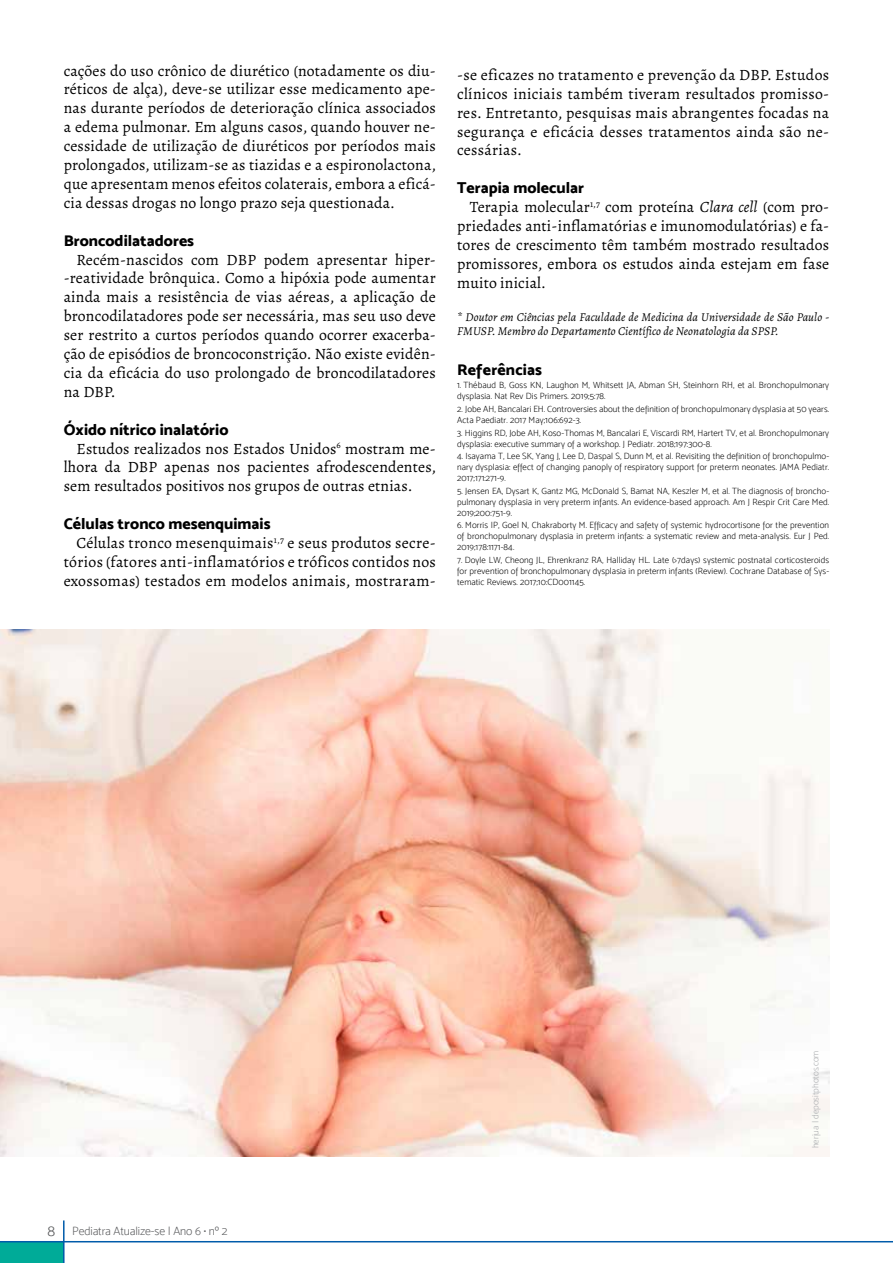
<style>
.page{position:relative;width:893px;height:1263px;background:#fff}
.page>*{position:absolute;margin:0;border:0;box-sizing:border-box;transform-origin:0 0}
.t1{font:15.75px/18.9px "Alegreya";letter-spacing:.01em;color:#000;text-align:justify}
.t2{font:15.75px "Mosk Extra Bold 800";color:#000}
.t3{font:italic 12px/14.4px "Alegreya";letter-spacing:.01em;color:#000}
.t4{font:12px "Mosk Extra Light 200";letter-spacing:-.01em;color:#58595b}
.t5{font:9px/10.8px "Mosk Extra Light 200";letter-spacing:.01em;color:#000;text-align:justify}
.t6{font:9px "Mosk Extra Light 200";color:#a7a9ac}
.s1{font-style:italic}
.s2{font-family:"Mosk Light 300";font-size:15px}
</style>
<div class="page">
<div style="left:0;top:1242px;width:64px;height:21px;background:#00ab98"></div>
<hr style="left:0;top:1241px;width:893px;height:1px;background:#005baa">
<hr style="left:63px;top:1220px;width:2px;height:43px;background:#005baa">
<img style="left:0;top:629px;width:829px;height:528px">
<p class="t1" style="left:64px;top:61px;width:374px">cações do uso crônico de diurético (notadamente os diu&shy;réticos de alça), deve-se utilizar esse medicamento ape&shy;nas durante períodos de deterioração clínica associados a edema pulmonar. Em alguns casos, quando houver ne&shy;cessidade de utilização de diuréticos por períodos mais prolongados, utilizam-se as tiazidas e a espironolactona, que apresentam menos efeitos colaterais, embora a eficá&shy;cia dessas drogas no longo prazo seja questionada.</p>
<p class="t2" style="left:64px;top:231px;width:132px">Broncodilatadores</p>
<p class="t1" style="left:64px;top:250px;width:374px;text-indent:13px">Recém-nascidos com DBP podem apresentar hiper--reatividade brônquica. Como a hipóxia pode aumentar ainda mais a resistência de vias aéreas, a aplicação de broncodilatadores pode ser necessária, mas seu uso deve ser restrito a curtos períodos quando ocorrer exacerba&shy;ção de episódios de broncoconstrição. Não existe evidên&shy;cia da eficácia do uso prolongado de broncodilatadores na DBP.</p>
<p class="t2" style="left:64px;top:420px;width:166px">Óxido nítrico inalatório</p>
<p class="t1" style="left:64px;top:439px;width:374px;text-indent:13px">Estudos realizados nos Estados Unidos<sup>6</sup> mostram me&shy;lhora da DBP apenas nos pacientes afrodescendentes, sem resultados positivos nos grupos de outras etnias.</p>
<p class="t2" style="left:64px;top:514px;width:208px">Células tronco mesenquimais</p>
<p class="t1" style="left:64px;top:533px;width:374px;text-indent:13px">Células tronco mesenquimais<sup>1,7</sup> e seus produtos secre&shy;tórios (fatores anti-inflamatórios e tróficos contidos nos exossomas) testados em modelos animais, mostraram-</p>
<p class="t1" style="left:457px;top:65px;width:374px">-se eficazes no tratamento e prevenção da DBP. Estudos clínicos iniciais também tiveram resultados promisso&shy;res. Entretanto, pesquisas mais abrangentes focadas na segurança e eficácia desses tratamentos ainda são ne&shy;cessárias.</p>
<p class="t2" style="left:457px;top:178px;width:128px">Terapia molecular</p>
<p class="t1" style="left:457px;top:197px;width:374px;text-indent:13px">Terapia molecular<sup>1,7</sup> com proteína <span class="s1">Clara cell</span> (com pro&shy;priedades anti-inflamatórias e imunomodulatórias) e fa&shy;tores de crescimento têm também mostrado resultados promissores, embora os estudos ainda estejam em fase muito inicial.</p>
<p class="t3" style="left:457px;top:310px;width:373px">* Doutor em Ciências pela Faculdade de Medicina da Universidade de São Paulo -<br>FMUSP. Membro do Departamento Científico de Neonatologia da SPSP.</p>
<p class="t2" style="left:457px;top:360px;width:86px">Referências</p>
<p class="t5" style="left:457px;top:380px;width:374px">1. Thébaud B, Goss KN, Laughon M, Whitsett JA, Abman SH, Steinhorn RH, et al. Bronchopulmonary dysplasia. Nat Rev Dis Primers. 2019;5:78.</p>
<p class="t5" style="left:457px;top:403px;width:374px">2. Jobe AH, Bancalari EH. Controversies about the definition of bronchopulmonary dysplasia at 50 years.<br>Acta Paediatr. 2017 May;106:692-3.</p>
<p class="t5" style="left:457px;top:427px;width:373px">3. Higgins RD, Jobe AH, Koso-Thomas M, Bancalari E, Viscardi RM, Hartert TV, et al. Bronchopulmonary dysplasia: executive summary of a workshop. J Pediatr. 2018;197:300-8.</p>
<p class="t5" style="left:457px;top:451px;width:374px">4. Isayama T, Lee SK, Yang J, Lee D, Daspal S, Dunn M, et al. Revisiting the definition of bronchopulmo&shy;nary dysplasia: effect of changing panoply of respiratory support for preterm neonates. JAMA Pediatr.<br>2017;171:271-9.</p>
<p class="t5" style="left:457px;top:485px;width:374px">5. Jensen EA, Dysart K, Gantz MG, McDonald S, Bamat NA, Keszler M, et al. The diagnosis of broncho&shy;pulmonary dysplasia in very preterm infants. An evidence-based approach. Am J Respir Crit Care Med.<br>2019;200:751-9.</p>
<p class="t5" style="left:457px;top:520px;width:374px">6. Morris IP, Goel N, Chakraborty M. Efficacy and safety of systemic hydrocortisone for the prevention of bronchopulmonary dysplasia in preterm infants: a systematic review and meta-analysis. Eur J Ped.<br>2019;178:1171-84.</p>
<p class="t5" style="left:457px;top:554px;width:374px">7. Doyle LW, Cheong JL, Ehrenkranz RA, Halliday HL. Late (&gt;7days) systemic postnatal corticosteroids for prevention of bronchopulmonary dysplasia in preterm infants (Review). Cochrane Database of Sys&shy;tematic Reviews. 2017;10:CD001145.</p>
<p class="t4" style="left:48px;top:1224px;width:181px"><span class="s2">8</span> Pediatra Atualize-se | Ano 6 • nº 2</p>
<p class="t6" style="left:810px;top:1148px;width:99px;rotate:-90deg">herjua | depositphotos.com</p>
</div>
